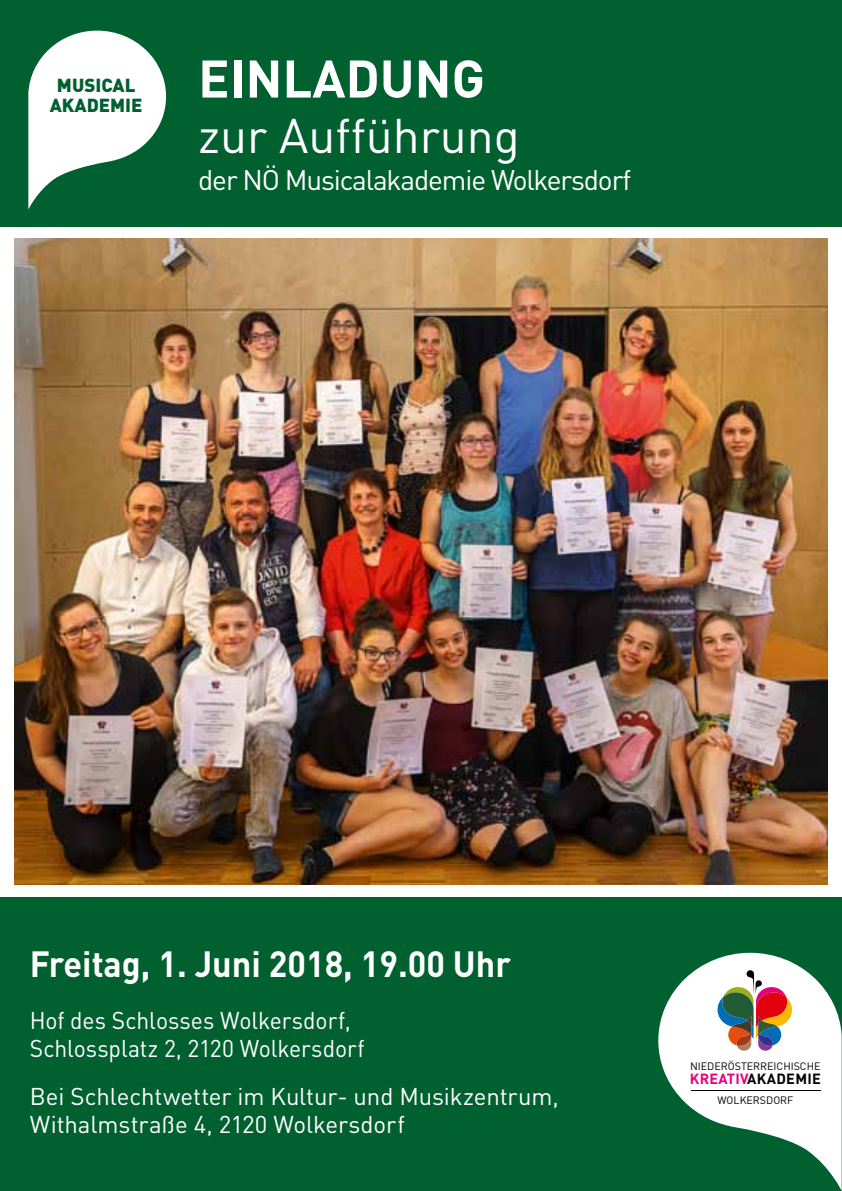
<style>
.page{position:relative;width:842px;height:1191px;background:#fff}
.page>*{position:absolute;margin:0;border:0;box-sizing:border-box;transform-origin:0 0}
.t1{font:700 52px "DIN";color:#fff}
.t2{font:48px "DIN";color:#fff}
.t3{font:700 36px "DIN";color:#fff;scale:.95 1}
.t4{font:28px "DIN";letter-spacing:-.04em;color:#fff}
.t5{font:24px/28px "DIN";letter-spacing:-.005em;color:#fff}
.t6{font:24px/28px "DIN";letter-spacing:-.005em;color:#fff;scale:.95 1}
.t7{font:900 18.6px/20.6px "DIN";color:#00602f;text-align:center}
.t8{font:700 14.6px "DIN";letter-spacing:.02em;color:#000}
.t9{font:10.6px "DIN";color:#000}
.s1{color:#e5007d}
</style>
<div class="page">
<div style="left:0;top:898px;width:842px;height:293px;background:#00602f"></div>
<div style="left:0;top:0;width:842px;height:227px;background:#00602f"></div>
<svg style="left:28px;top:31px;width:138px;height:178px"></svg>
<img style="left:14px;top:238px;width:813px;height:646px">
<svg style="left:658px;top:952px;width:184px;height:239px;fill:#fff"></svg>
<hr style="left:691px;top:1090px;width:129px;height:1px;background:#000">
<svg style="left:717px;top:970px;width:75px;height:80px;background:#b59b93"></svg>
<p class="t7" style="left:50px;top:73px;width:94px">MUSICAL<br>AKADEMIE</p>
<h1 class="t1" style="left:198px;top:45px;width:289px">EINLADUNG</h1>
<h2 class="t2" style="left:198px;top:105px;width:323px">zur Aufführung</h2>
<p class="t4" style="left:198px;top:163px;width:434px">der NÖ Musicalakademie Wolkersdorf</p>
<h3 class="t3" style="left:30px;top:940px;width:508px">Freitag, 1. Juni 2018, 19.00 Uhr</h3>
<p class="t6" style="left:30px;top:1005px;width:354px">Hof des Schlosses Wolkersdorf,<br>Schlossplatz 2, 2120 Wolkersdorf</p>
<p class="t5" style="left:30px;top:1081px;width:530px">Bei Schlechtwetter im Kultur- und Musikzentrum,<br>Withalmstraße 4, 2120 Wolkersdorf</p>
<p class="t9" style="left:690px;top:1059px;width:132px">NIEDERÖSTERREICHISCHE</p>
<p class="t8" style="left:690px;top:1068px;width:133px"><span class="s1">KREATIV</span>AKADEMIE</p>
<p class="t9" style="left:717px;top:1093px;width:77px">WOLKERSDORF</p>
</div>
